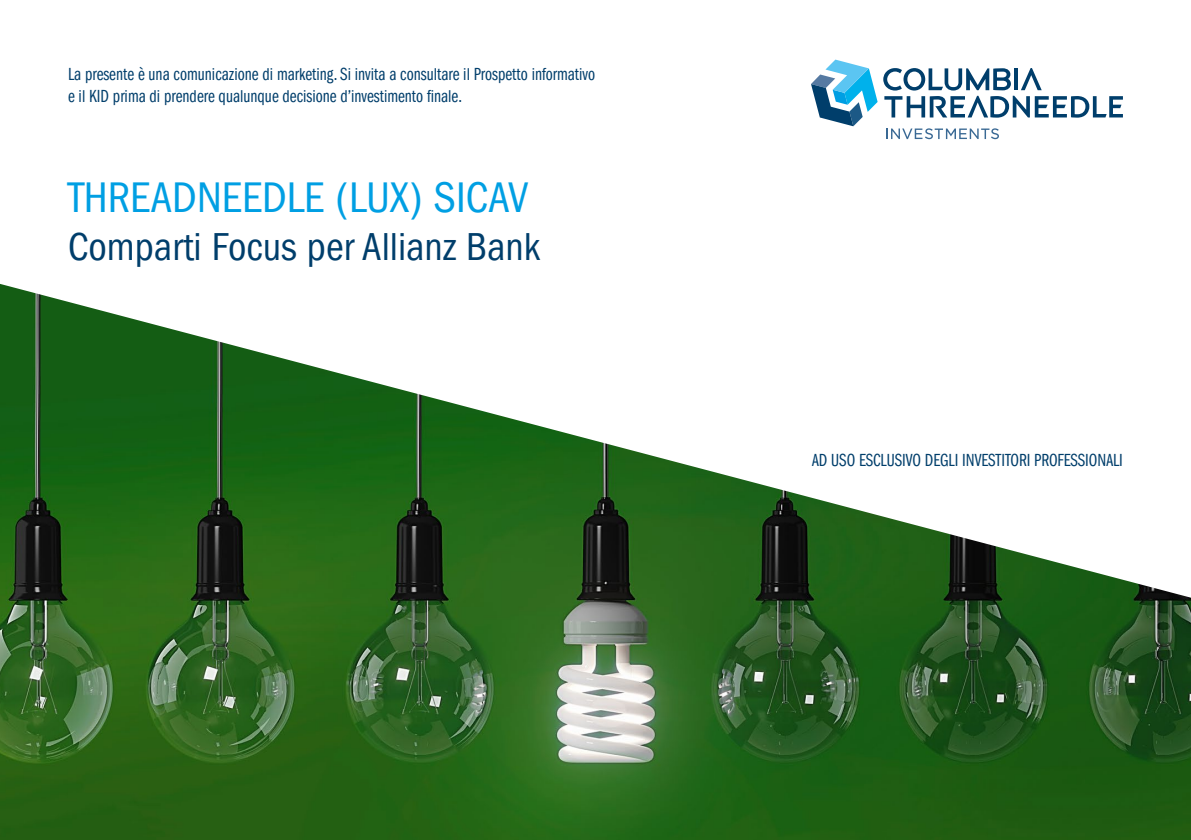
<style>
.page{position:relative;width:1191px;height:840px;background:#fff}
.page>*{position:absolute;margin:0;border:0;box-sizing:border-box;transform-origin:0 0}
.t1{font:condensed 44px "ITC Frank Gofor Ameriprise";color:#009fe3}
.t2{font:condensed 40px "ITC Frank Gofor Ameriprise";color:#003e6b}
.t3{font:18px/22px "ITC Frank Gofor Ameriprise Bk Cm";color:#003e6b}
</style>
<div class="page">
<svg style="left:884px;top:96px;width:239px;height:22px"></svg>
<hr style="left:1014px;top:68px;width:4px;height:22px;background:#003e6b">
<svg style="left:1021px;top:68px;width:20px;height:22px"></svg>
<svg style="left:883px;top:68px;width:128px;height:22px"></svg>
<svg style="left:886px;top:128px;width:113px;height:11px"></svg>
<svg style="left:811px;top:60px;width:66px;height:66px"></svg>
<img style="left:0;top:284px;width:1191px;height:555px">
<p class="t3" style="left:68px;top:64px;width:528px">La presente è una comunicazione di marketing. Si invita a consultare il Prospetto informativo e il KID prima di prendere qualunque decisione d’investimento finale.</p>
<h1 class="t1" style="left:68px;top:172px;width:462px">THREADNEEDLE (LUX) SICAV</h1>
<h2 class="t2" style="left:68px;top:224px;width:474px">Comparti Focus per Allianz Bank</h2>
<p class="t3" style="left:812px;top:449px;width:312px">AD USO ESCLUSIVO DEGLI INVESTITORI PROFESSIONALI</p>
</div>
